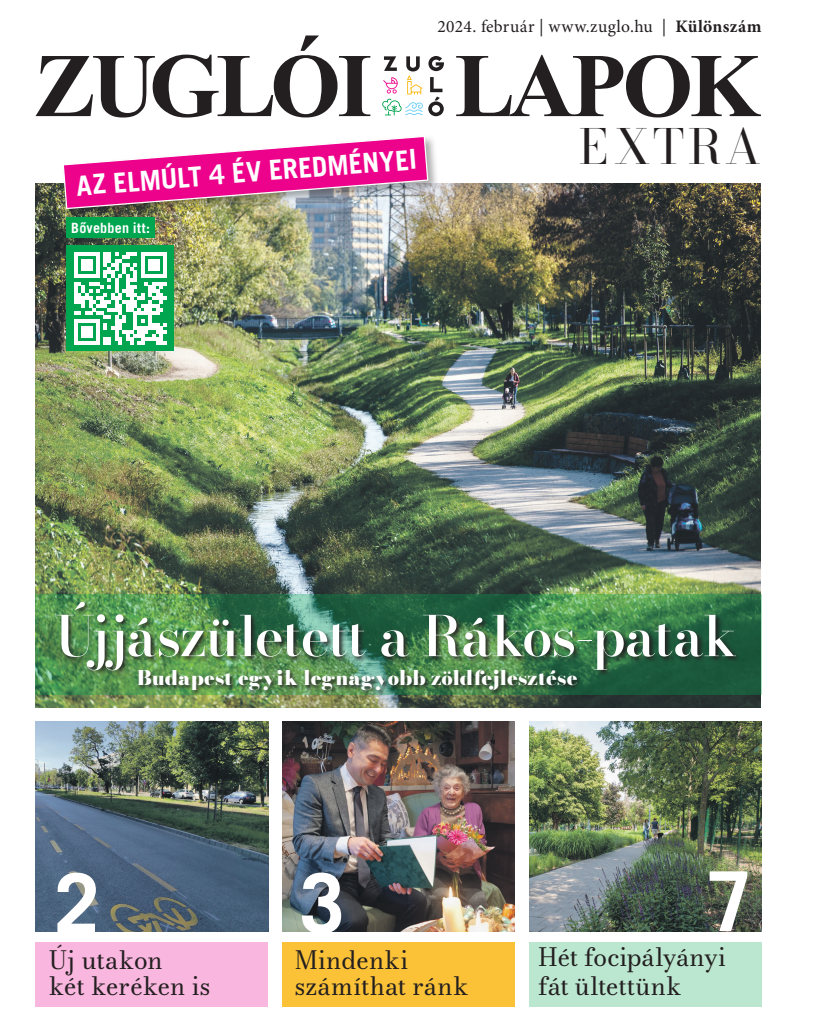
<style>
.page{position:relative;width:833px;height:1025px;background:#fff}
.page>*{position:absolute;margin:0;border:0;box-sizing:border-box;transform-origin:0 0}
.t1{font:82.5px "Trade Gothic Alt Bol";color:#fff}
.t2{font:500 55px "Bodoni Moda 24 pt";letter-spacing:-.02em;color:#fff}
.t3{font:48px "Bodoni Moda 24 pt";letter-spacing:.08em;color:#231f20}
.t4{font:27.5px "Trade Gothic Alt Bol";color:#fff}
.t5{font:25px/26.2px "Bodoni Moda 06 pt";letter-spacing:-.01em;color:#231f20}
.t6{font:25px/26.2px "Bodoni Moda 06 pt";letter-spacing:.01em;color:#231f20}
.t7{font:20px "Bodoni Moda 24 pt Fatface";letter-spacing:.005em;color:#fff}
.t8{font:17.5px "Minion Pro";letter-spacing:.025em;color:#231f20}
.t9{font:14.12px "Trade Gothic Alt Bol";letter-spacing:.015em;color:#fff}
.s1{font-weight:700}
</style>
<div class="page">
<img style="left:36px;top:184px;width:725px;height:523px">
<div style="left:35px;top:941px;width:233px;height:65px;background:#f9b6de"></div>
<div style="left:282px;top:941px;width:233px;height:65px;background:#fcc237"></div>
<div style="left:529px;top:941px;width:233px;height:65px;background:#bbe7d0"></div>
<img style="left:36px;top:721px;width:232px;height:209px">
<svg style="left:36px;top:35px;width:334px;height:82px"></svg>
<svg style="left:456px;top:55px;width:305px;height:62px"></svg>
<svg style="left:382px;top:56px;width:62px;height:60px"></svg>
<img style="left:282px;top:721px;width:232px;height:209px">
<img style="left:529px;top:721px;width:232px;height:209px">
<svg style="left:35px;top:594px;width:727px;height:100px;background:#39794a"></svg>
<div style="left:55px;top:600px;width:688px;height:77px;background:#231f20;opacity:.9"></div>
<div style="left:136px;top:668px;width:447px;height:28px;background:#231f20;opacity:.88"></div>
<div style="left:61px;top:134px;width:379px;height:87px;background:#231f20;opacity:.38"></div>
<svg style="left:62px;top:135px;width:367px;height:75px"></svg>
<div style="left:66px;top:245px;width:108px;height:106px;background:#00a54f"></div>
<svg style="left:74px;top:252px;width:93px;height:93px"></svg>
<div style="left:66px;top:217px;width:89px;height:21px;background:#00a54f"></div>
<p class="t8" style="left:437px;top:15px;width:326px">2024. február | www.zuglo.hu | <span class="s1">Különszám</span></p>
<p class="t4" style="left:75px;top:167px;width:343px;rotate:-4deg">AZ ELMÚLT 4 ÉV EREDMÉNYEI</p>
<p class="t9" style="left:71px;top:219px;width:80px">Bővebben itt:</p>
<h3 class="t3" style="left:579px;top:114px;width:183px">EXTRA</h3>
<h2 class="t2" style="left:55px;top:598px;width:683px">Újjászületett a Rákos-patak</h2>
<p class="t7" style="left:137px;top:663px;width:442px">Budapest egyik legnagyobb zöldfejlesztése</p>
<h1 class="t1" style="left:54px;top:852px;width:47px">2</h1>
<p class="t5" style="left:49px;top:946px;width:163px">Új utakon<br>két keréken is</p>
<h1 class="t1" style="left:299px;top:852px;width:47px">3</h1>
<p class="t6" style="left:295px;top:946px;width:175px">Mindenki számíthat ránk</p>
<h1 class="t1" style="left:707px;top:850px;width:47px">7</h1>
<p class="t5" style="left:538px;top:942px;width:189px;line-height:28.8px">Hét focipályányi fát ültettünk</p>
</div>
